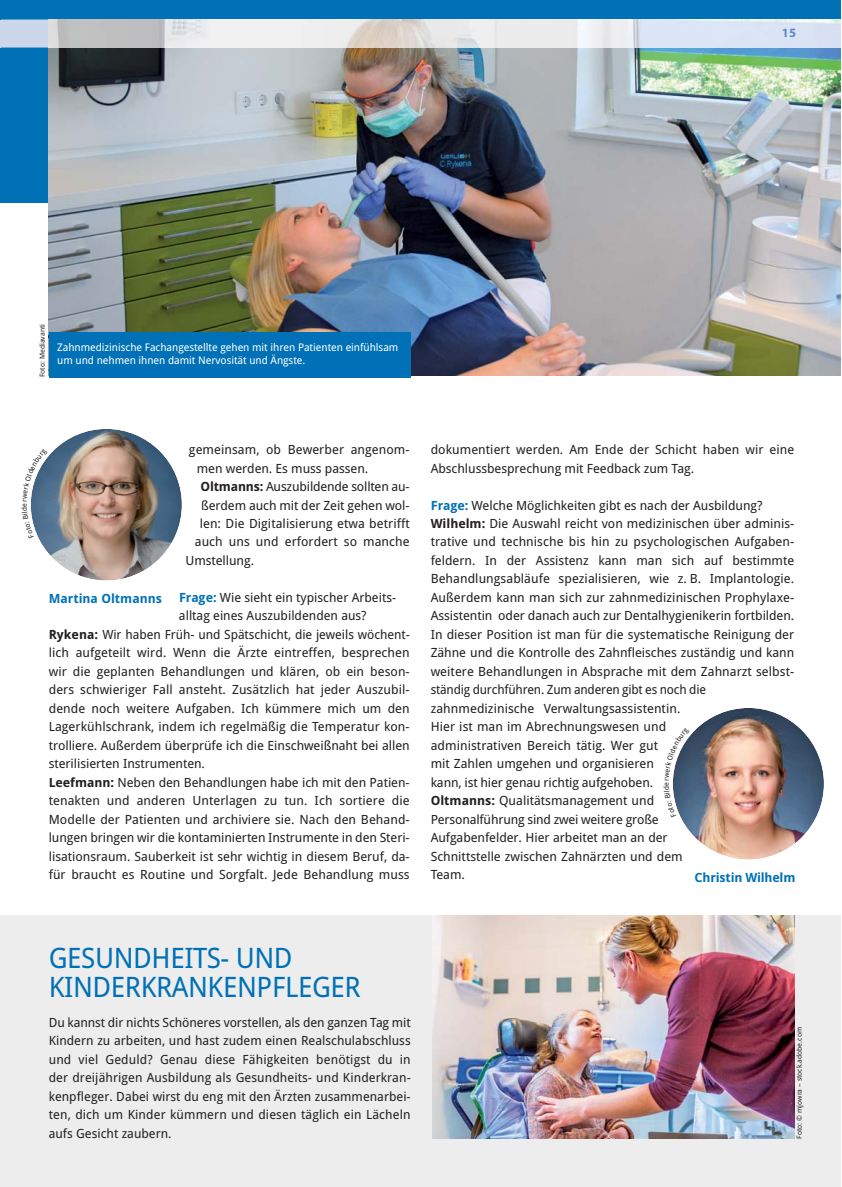
<style>
.page{position:relative;width:842px;height:1187px;background:#fff}
.page>*{position:absolute;margin:0;border:0;box-sizing:border-box;transform-origin:0 0}
.t1{font:28.2px/28.2px "Droid Sans";letter-spacing:-.015em;color:#0071b7}
.t2{font:12.75px/18.5px "Droid Sans";color:#231f20}
.t3{font:700 12.75px "Droid Sans";letter-spacing:-.005em;color:#0071b7}
.t4{font:700 12.75px "Myriad Pro";color:#5a89c5}
.t5{font:10.65px/12.8px "Droid Sans";letter-spacing:-.005em;color:#fff}
.t6{font:7.05px "Droid Sans";letter-spacing:.005em;color:#231f20}
.s1{font-weight:700}
.s2{font-weight:700;color:#0071b7}
</style>
<div class="page">
<div style="left:1px;top:914px;width:839px;height:272px;background:#ededee"></div>
<img style="left:432px;top:916px;width:362px;height:222px">
<div style="left:1px;top:0;width:839px;height:203px;background:#0071b7"></div>
<img style="left:49px;top:19px;width:791px;height:356px">
<div style="left:49px;top:332px;width:361px;height:46px;background:#0071b7"></div>
<svg style="left:1px;top:20px;width:48px;height:28px"></svg>
<img style="left:49px;top:20px;width:791px;height:28px">
<img style="left:30px;top:429px;width:152px;height:152px">
<img style="left:673px;top:708px;width:151px;height:152px">
<p class="t4" style="left:781px;top:27px;width:16px">15</p>
<p class="t6" style="left:39px;top:377px;width:55px;rotate:-90deg">Foto: Mediavanti</p>
<p class="t5" style="left:57px;top:342px;width:342px">Zahnmedizinische Fachangestellte gehen mit ihren Patienten einfühlsam um und nehmen ihnen damit Nervosität und Ängste.</p>
<p class="t2" style="left:189px;top:441px;width:222px">gemeinsam, ob Bewerber angenom-</p>
<p class="t2" style="left:197px;top:460px;width:173px">men werden. Es muss passen.</p>
<p class="t2" style="left:200px;top:478px;width:210px"><span class="s1">Oltmanns:</span> Auszubildende sollten au-</p>
<p class="t2" style="left:201px;top:497px;width:210px">ßerdem auch mit der Zeit gehen wol-</p>
<p class="t2" style="left:200px;top:515px;width:211px">len: Die Digitalisierung etwa betrifft</p>
<p class="t2" style="left:195px;top:534px;width:216px">auch uns und erfordert so manche</p>
<p class="t2" style="left:185px;top:552px;width:70px">Umstellung.</p>
<p class="t2" style="left:179px;top:589px;width:219px"><span class="s2">Frage:</span> Wie sieht ein typischer Arbeits-</p>
<p class="t2" style="left:179px;top:608px;width:189px">alltag eines Auszubildenden aus?</p>
<p class="t2" style="left:49px;top:626px;width:362px"><span class="s1">Rykena:</span> Wir haben Früh- und Spätschicht, die jeweils wöchent-</p>
<p class="t2" style="left:49px;top:645px;width:362px">lich aufgeteilt wird. Wenn die Ärzte eintreffen, besprechen</p>
<p class="t2" style="left:49px;top:663px;width:362px">wir die geplanten Behandlungen und klären, ob ein beson-</p>
<p class="t2" style="left:49px;top:681px;width:362px">ders schwieriger Fall ansteht. Zusätzlich hat jeder Auszubil-</p>
<p class="t2" style="left:49px;top:700px;width:362px">dende noch weitere Aufgaben. Ich kümmere mich um den</p>
<p class="t2" style="left:49px;top:718px;width:362px">Lagerkühlschrank, indem ich regelmäßig die Temperatur kon-</p>
<p class="t2" style="left:49px;top:737px;width:362px">trolliere. Außerdem überprüfe ich die Einschweißnaht bei allen</p>
<p class="t2" style="left:49px;top:755px;width:158px">sterilisierten Instrumenten.</p>
<p class="t2" style="left:49px;top:774px;width:362px"><span class="s1">Leefmann:</span> Neben den Behandlungen habe ich mit den Patien-</p>
<p class="t2" style="left:49px;top:792px;width:362px">tenakten und anderen Unterlagen zu tun. Ich sortiere die</p>
<p class="t2" style="left:49px;top:811px;width:362px">Modelle der Patienten und archiviere sie. Nach den Behand-</p>
<p class="t2" style="left:49px;top:829px;width:362px">lungen bringen wir die kontaminierten Instrumente in den Steri-</p>
<p class="t2" style="left:49px;top:848px;width:362px">lisationsraum. Sauberkeit ist sehr wichtig in diesem Beruf, da-</p>
<p class="t2" style="left:49px;top:866px;width:362px">für braucht es Routine und Sorgfalt. Jede Behandlung muss</p>
<p class="t3" style="left:49px;top:593px;width:115px">Martina Oltmanns</p>
<p class="t2" style="left:430px;top:441px;width:365px">dokumentiert werden. Am Ende der Schicht haben wir eine<br>Abschlussbesprechung mit Feedback zum Tag.</p>
<p class="t2" style="left:430px;top:497px;width:365px"><span class="s2">Frage:</span> Welche Möglichkeiten gibt es nach der Ausbildung?<br><span class="s1">Wilhelm:</span> Die Auswahl reicht von medizinischen über adminis&shy;trative und technische bis hin zu psychologischen Aufgaben - feldern. In der Assistenz kann man sich auf bestimmte Behandlungsabläufe spezialisieren, wie z. B. Implantologie.<br>Außerdem kann man sich zur zahnmedizinischen Prophylaxe-Assistentin oder danach auch zur Dentalhygienikerin fortbilden.<br>In dieser Position ist man für die systematische Reinigung der Zähne und die Kontrolle des Zahnfleisches zuständig und kann weitere Behandlungen in Absprache mit dem Zahn arzt selbst&shy;ständig durchführen. Zum anderen gibt es noch die zahnmedizinische Verwaltungsassistentin.<br>Hier ist man im Abrechnungswesen und<br>administrativen Bereich tätig. Wer gut<br>mit Zahlen umgehen und organisieren<br>kann, ist hier genau richtig aufgehoben.<br><span class="s1">Oltmanns:</span> Qualitätsmanagement und<br>Personalführung sind zwei weitere große<br>Aufgabenfelder. Hier arbeitet man an der<br>Schnittstelle zwischen Zahnärzten und dem<br>Team.</p>
<p class="t3" style="left:694px;top:872px;width:102px">Christin Wilhelm</p>
<h1 class="t1" style="left:49px;top:947px;width:313px">GESUNDHEITS- UND<br>KINDERKRANKENPFLEGER</h1>
<p class="t2" style="left:49px;top:1014px;width:363px;text-align:justify">Du kannst dir nichts Schöneres vorstellen, als den ganzen Tag mit Kindern zu arbeiten, und hast zudem einen Realschulabschluss und viel Geduld? Genau diese Fähigkeiten benötigst du in der dreijährigen Ausbildung als Gesundheits- und Kinderkran&shy;kenpfleger. Dabei wirst du eng mit den Ärzten zusammenarbei&shy;ten, dich um Kinder kümmern und diesen täglich ein Lächeln aufs Gesicht zaubern.</p>
<p class="t6" style="left:796px;top:1138px;width:113px;rotate:-90deg">Foto: © mjowra – stock.adobe.com</p>
</div>
